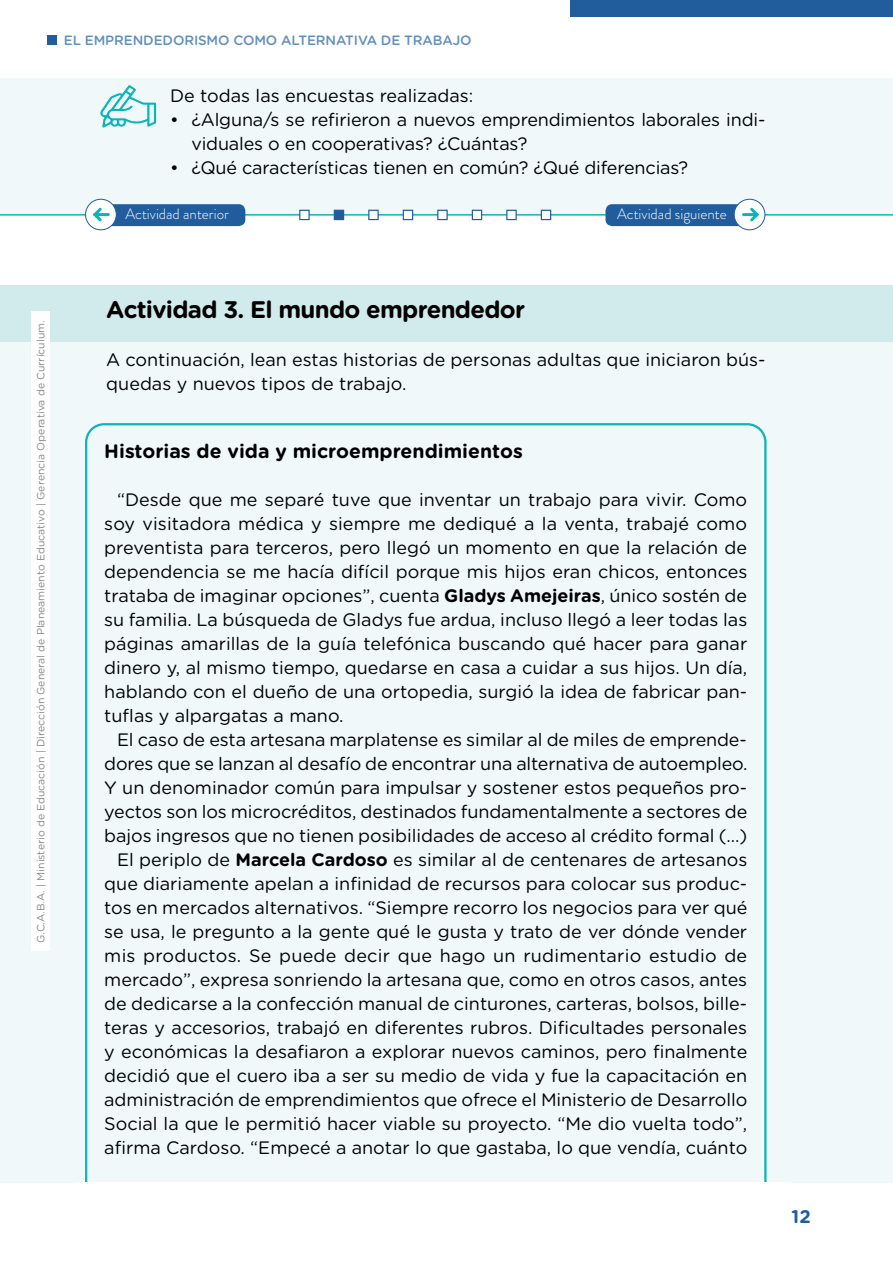
<style>
.page{position:relative;width:893px;height:1263px;background:#fff}
.page>*{position:absolute;margin:0;border:0;box-sizing:border-box;transform-origin:0 0}
.t1{font:700 24px "Gotham Rounded";letter-spacing:-.03em;color:#000}
.t2{font:700 19.5px "Gotham Rounded";color:#000}
.t3{font:700 18.3px "Gotham Rounded";color:#215d9d}
.t4{font:18px/24px "Gotham Rounded";color:#000}
.t5{font:300 15px "Brandon Grotesque";color:#fff}
.t6{font:500 13.5px "Gotham Rounded";letter-spacing:-.01em;color:#648eba}
.t7{font:10.5px "Gotham Rounded";color:#878787}
.s1{font-weight:700}
</style>
<div class="page">
<div style="left:47px;top:35px;width:9px;height:10px;background:#215d9d"></div>
<div style="left:570px;top:0;width:323px;height:17px;background:#215d9d"></div>
<div style="left:0;top:78px;width:893px;height:24px;background:#f0f8f9"></div>
<div style="left:0;top:102px;width:893px;height:48px;background:#f0f8f9"></div>
<div style="left:0;top:150px;width:893px;height:24px;background:#f0f8f9"></div>
<div style="left:0;top:174px;width:893px;height:24px;background:#f0f8f9"></div>
<div style="left:0;top:198px;width:893px;height:16px;background:#f0f8f9"></div>
<div style="left:0;top:285px;width:893px;height:59px;background:#d1eaec"></div>
<div style="left:0;top:342px;width:893px;height:48px;background:#f0f8f9"></div>
<div style="left:0;top:390px;width:893px;height:24px;background:#f0f8f9"></div>
<div style="left:0;top:414px;width:893px;height:24px;background:#f0f8f9"></div>
<div style="left:0;top:438px;width:893px;height:24px;background:#f0f8f9"></div>
<div style="left:0;top:462px;width:893px;height:24px;background:#f0f8f9"></div>
<div style="left:0;top:486px;width:893px;height:24px;background:#f0f8f9"></div>
<div style="left:0;top:510px;width:893px;height:24px;background:#f0f8f9"></div>
<div style="left:0;top:534px;width:893px;height:24px;background:#f0f8f9"></div>
<div style="left:0;top:558px;width:893px;height:24px;background:#f0f8f9"></div>
<div style="left:0;top:582px;width:893px;height:24px;background:#f0f8f9"></div>
<div style="left:0;top:606px;width:893px;height:24px;background:#f0f8f9"></div>
<div style="left:0;top:630px;width:893px;height:24px;background:#f0f8f9"></div>
<div style="left:0;top:654px;width:893px;height:24px;background:#f0f8f9"></div>
<div style="left:0;top:678px;width:893px;height:24px;background:#f0f8f9"></div>
<div style="left:0;top:702px;width:893px;height:24px;background:#f0f8f9"></div>
<div style="left:0;top:726px;width:893px;height:24px;background:#f0f8f9"></div>
<div style="left:0;top:750px;width:893px;height:24px;background:#f0f8f9"></div>
<div style="left:0;top:774px;width:893px;height:24px;background:#f0f8f9"></div>
<div style="left:0;top:798px;width:893px;height:24px;background:#f0f8f9"></div>
<div style="left:0;top:822px;width:893px;height:24px;background:#f0f8f9"></div>
<div style="left:0;top:846px;width:893px;height:24px;background:#f0f8f9"></div>
<div style="left:0;top:870px;width:893px;height:24px;background:#f0f8f9"></div>
<div style="left:0;top:894px;width:893px;height:24px;background:#f0f8f9"></div>
<div style="left:0;top:918px;width:893px;height:24px;background:#f0f8f9"></div>
<div style="left:0;top:942px;width:893px;height:24px;background:#f0f8f9"></div>
<div style="left:0;top:966px;width:893px;height:24px;background:#f0f8f9"></div>
<div style="left:0;top:990px;width:893px;height:24px;background:#f0f8f9"></div>
<div style="left:0;top:1014px;width:893px;height:24px;background:#f0f8f9"></div>
<div style="left:0;top:1038px;width:893px;height:24px;background:#f0f8f9"></div>
<div style="left:0;top:1062px;width:893px;height:24px;background:#f0f8f9"></div>
<div style="left:0;top:1086px;width:893px;height:24px;background:#f0f8f9"></div>
<div style="left:0;top:1110px;width:893px;height:24px;background:#f0f8f9"></div>
<div style="left:0;top:1134px;width:893px;height:24px;background:#f0f8f9"></div>
<div style="left:0;top:1158px;width:893px;height:24px;background:#f0f8f9"></div>
<svg style="left:99px;top:85px;width:58px;height:43px"></svg>
<hr style="left:0;top:214px;width:893px;height:2px;background:#09b4bb">
<div style="left:299px;top:210px;width:11px;height:10px;background:#fff;border:1px solid #215d9d"></div>
<div style="left:334px;top:210px;width:10px;height:10px;background:#215d9d"></div>
<div style="left:368px;top:210px;width:11px;height:10px;background:#fff;border:1px solid #215d9d"></div>
<div style="left:403px;top:210px;width:10px;height:10px;background:#fff;border:1px solid #215d9d"></div>
<div style="left:472px;top:210px;width:10px;height:10px;background:#fff;border:1px solid #215d9d"></div>
<div style="left:541px;top:210px;width:10px;height:10px;background:#fff;border:1px solid #215d9d"></div>
<div style="left:437px;top:210px;width:11px;height:10px;background:#fff;border:1px solid #215d9d"></div>
<div style="left:506px;top:210px;width:11px;height:10px;background:#fff;border:1px solid #215d9d"></div>
<svg style="left:86px;top:199px;width:30px;height:31px"></svg>
<div style="left:85px;top:199px;width:32px;height:31px;border:1px solid #215d9d;border-radius:50%"></div>
<svg style="left:91px;top:204px;width:154px;height:22px;background:#3e75ab"></svg>
<svg style="left:734px;top:199px;width:31px;height:31px"></svg>
<div style="left:734px;top:199px;width:31px;height:31px;border:1px solid #215d9d;border-radius:50%"></div>
<svg style="left:605px;top:204px;width:156px;height:22px;background:#4177ac"></svg>
<svg style="left:85px;top:423px;width:682px;height:759px"></svg>
<div style="left:31px;top:312px;width:18px;height:639px;background:#fff"></div>
<p class="t6" style="left:64px;top:31px;width:409px">EL EMPRENDEDORISMO COMO ALTERNATIVA DE TRABAJO</p>
<p class="t4" style="left:170px;top:83px;width:305px">De todas las encuestas realizadas:</p>
<p class="t4" style="left:191px;top:107px;width:576px;text-indent:-21px">• ¿Alguna/s se refirieron a nuevos emprendimientos laborales indi&shy;viduales o en cooperativas? ¿Cuántas?</p>
<p class="t4" style="left:170px;top:155px;width:520px">• ¿Qué características tienen en común? ¿Qué diferencias?</p>
<p class="t5" style="left:125px;top:204px;width:105px">Actividad anterior</p>
<p class="t5" style="left:617px;top:204px;width:111px">Actividad siguiente</p>
<p class="t7" style="left:34px;top:943px;width:624px;rotate:-90deg">G.C.A.B.A. | Ministerio de Educación | Dirección General de Planeamiento Educativo | Gerencia Operativa de Currículum.</p>
<h1 class="t1" style="left:106px;top:292px;width:420px">Actividad 3. El mundo emprendedor</h1>
<p class="t4" style="left:106px;top:347px;width:661px">A continuación, lean estas historias de personas adultas que iniciaron bús&shy;quedas y nuevos tipos de trabajo.</p>
<p class="t2" style="left:104px;top:437px;width:420px">Historias de vida y microemprendimientos</p>
<p class="t4" style="left:104px;top:487px;width:644px;text-align:justify;text-indent:13px">“Desde que me separé tuve que inventar un trabajo para vivir. Como soy visitadora médica y siempre me dediqué a la venta, trabajé como preventista para terceros, pero llegó un momento en que la relación de dependencia se me hacía difícil porque mis hijos eran chicos, entonces trataba de imaginar opciones”, cuenta <span class="s1">Gladys Amejeiras</span>, único sostén de su familia. La búsqueda de Gladys fue ardua, incluso llegó a leer todas las páginas amarillas de la guía telefónica buscando qué hacer para ganar dinero y, al mismo tiempo, quedarse en casa a cuidar a sus hijos. Un día, hablando con el dueño de una ortopedia, surgió la idea de fabricar pan&shy;tuflas y alpargatas a mano.</p>
<p class="t4" style="left:104px;top:727px;width:645px;text-align:right">El caso de esta artesana marplatense es similar al de miles de emprende&shy;dores que se lanzan al desafío de encontrar una alternativa de autoempleo.<br>Y un denominador común para impulsar y sostener estos pequeños pro&shy;yectos son los microcréditos, destinados fundamentalmente a sectores de bajos ingresos que no tienen posibilidades de acceso al crédito formal (...)<br>El periplo de <span class="s1">Marcela Cardoso</span> es similar al de centenares de artesanos que diariamente apelan a infinidad de recursos para colocar sus produc&shy;tos en mercados alternativos. “Siempre recorro los negocios para ver qué se usa, le pregunto a la gente qué le gusta y trato de ver dónde vender mis productos. Se puede decir que hago un rudimentario estudio de mercado”, expresa sonriendo la artesana que, como en otros casos, antes de dedicarse a la confección manual de cinturones, carteras, bolsos, bille&shy;teras y accesorios, trabajó en diferentes rubros. Dificultades personales y económicas la desafiaron a explorar nuevos caminos, pero finalmente decidió que el cuero iba a ser su medio de vida y fue la capacitación en administración de emprendimientos que ofrece el Ministerio de Desarrollo Social la que le permitió hacer viable su proyecto. “Me dio vuelta todo”, afirma Cardoso. “Empecé a anotar lo que gastaba, lo que vendía, cuánto</p>
<p class="t3" style="left:792px;top:1203px;width:21px">12</p>
</div>
